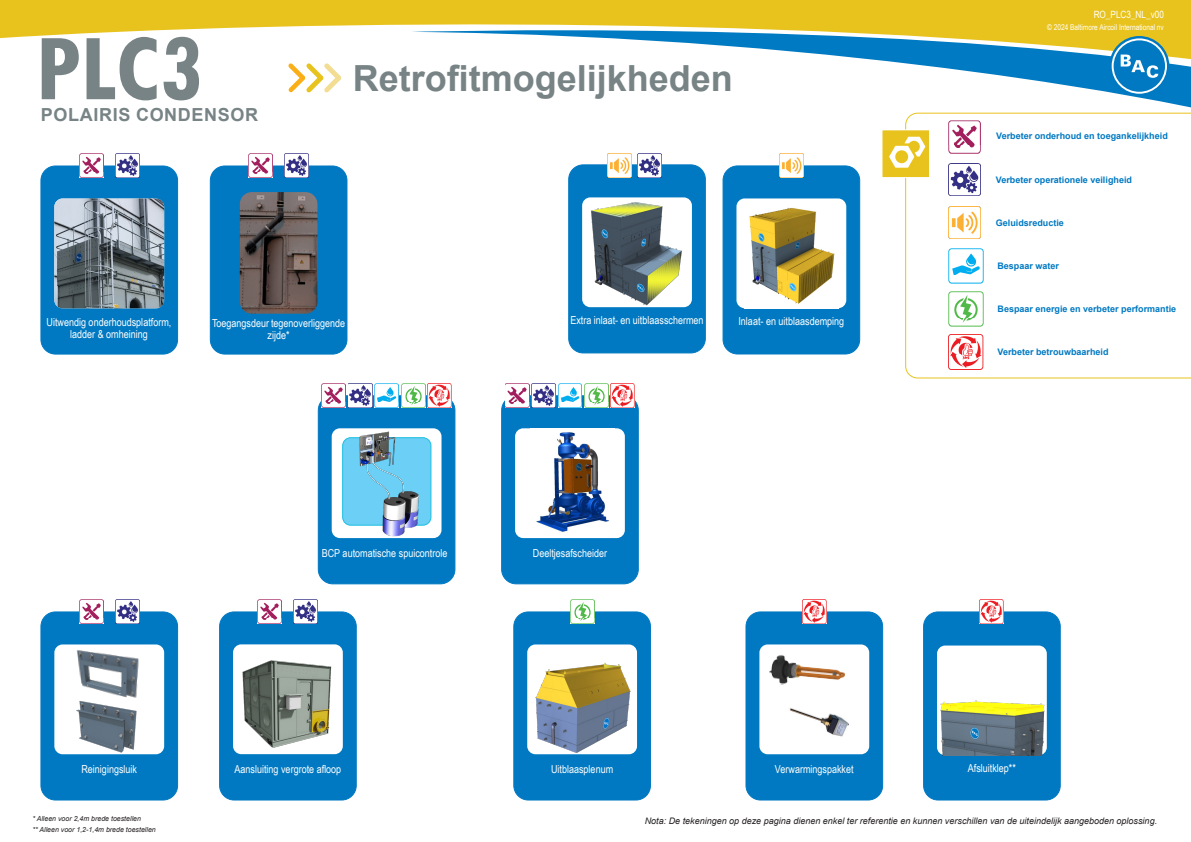
<style>
.page{position:relative;width:1191px;height:842px;background:#fff}
.page>*{position:absolute;margin:0;border:0;box-sizing:border-box;transform-origin:0 0}
.t1{font:700 condensed 100px "Tw Cen";color:#778385}
.Arial_-_Retrofit_titel{font:700 36px "Arial";color:#778385}
.t2{font:700 18px "Arial";letter-spacing:.035em;color:#778385}
.Arial_-_blue_boxes_text{font:11px/12px "Arial Narrow";color:#fff;text-align:center}
.Arial_-_Name_bulletin_Top_Right{font:10px "Arial Narrow";color:#fff}
.Arial_-_Retrofit_Legend_text{font:700 9px "Arial";color:#0079c2}
.Arial_-_Note{font:italic 9px "Arial";color:#231f20}
.Arial_-_Copyright{font:8px "Arial Narrow";color:#fff}
.Arial_-_Note-2{font:italic 7px "Arial";color:#231f20}
</style>
<div class="page">
<svg style="left:0;top:0;width:1191px;height:39px;background:#eaca39"></svg>
<svg style="left:411px;top:19px;width:780px;height:89px"></svg>
<div style="left:1109px;top:36px;width:60px;height:60px;background:#0079c2;border-radius:50%"></div>
<svg style="left:1111px;top:38px;width:56px;height:56px"></svg>
<div style="left:1113px;top:40px;width:52px;height:52px;background:#0079c2;border-radius:50%"></div>
<svg style="left:1120px;top:55px;width:38px;height:23px"></svg>
<svg style="left:1159px;top:89px;width:6px;height:6px"></svg>
<svg style="left:288px;top:63px;width:53px;height:30px"></svg>
<div style="left:318px;top:396px;width:137px;height:188px;background:#0079c2;border-radius:15px"></div>
<div style="left:318px;top:395px;width:137px;height:189px;border:1px solid #0079c2;border-radius:15px"></div>
<div style="left:332px;top:428px;width:109px;height:110px;background:#fff;border-radius:8px"></div>
<div style="left:343px;top:438px;width:88px;height:87px;background:#6bcff6;border-radius:8px"></div>
<div style="left:342px;top:437px;width:89px;height:88px;border:1px solid #1cbfdf;border-radius:8px"></div>
<img style="left:353px;top:431px;width:75px;height:106px">
<img style="left:401px;top:384px;width:24px;height:23px">
<img style="left:322px;top:383px;width:24px;height:24px">
<img style="left:348px;top:383px;width:24px;height:24px">
<img style="left:375px;top:384px;width:23px;height:23px">
<img style="left:427px;top:383px;width:24px;height:24px">
<div style="left:501px;top:396px;width:137px;height:188px;background:#0079c2;border-radius:15px"></div>
<div style="left:501px;top:395px;width:137px;height:189px;border:1px solid #0079c2;border-radius:15px"></div>
<div style="left:515px;top:428px;width:110px;height:110px;background:#fff;border-radius:8px"></div>
<img style="left:535px;top:432px;width:75px;height:100px">
<img style="left:584px;top:384px;width:24px;height:23px">
<img style="left:505px;top:383px;width:24px;height:24px">
<img style="left:531px;top:383px;width:24px;height:24px">
<img style="left:558px;top:384px;width:24px;height:23px">
<img style="left:611px;top:383px;width:24px;height:24px">
<div style="left:41px;top:166px;width:137px;height:188px;background:#0079c2;border-radius:15px"></div>
<div style="left:41px;top:166px;width:137px;height:188px;border:1px solid #0079c2;border-radius:15px"></div>
<img style="left:54px;top:199px;width:110px;height:109px">
<img style="left:79px;top:154px;width:24px;height:24px">
<img style="left:115px;top:154px;width:24px;height:24px">
<div style="left:746px;top:612px;width:136px;height:188px;background:#0079c2;border-radius:15px"></div>
<div style="left:745px;top:612px;width:138px;height:188px;border:1px solid #0079c2;border-radius:15px"></div>
<div style="left:759px;top:644px;width:110px;height:110px;background:#fff;border-radius:8px"></div>
<img style="left:769px;top:655px;width:76px;height:30px">
<img style="left:789px;top:708px;width:60px;height:29px">
<img style="left:802px;top:600px;width:24px;height:24px">
<div style="left:41px;top:612px;width:137px;height:188px;background:#0079c2;border-radius:15px"></div>
<div style="left:41px;top:612px;width:137px;height:188px;border:1px solid #0079c2;border-radius:15px"></div>
<img style="left:79px;top:600px;width:24px;height:24px">
<img style="left:115px;top:600px;width:24px;height:24px">
<div style="left:54px;top:644px;width:110px;height:110px;background:#fff;border-radius:8px"></div>
<img style="left:77px;top:704px;width:65px;height:51px">
<img style="left:74px;top:644px;width:70px;height:60px">
<svg style="left:905px;top:113px;width:286px;height:265px"></svg>
<div style="left:883px;top:131px;width:45px;height:46px;background:#e8c31d"></div>
<svg style="left:889px;top:137px;width:36px;height:31px"></svg>
<div style="left:881px;top:129px;width:49px;height:49px;border:1px solid #fff"></div>
<img style="left:948px;top:334px;width:35px;height:35px">
<img style="left:948px;top:291px;width:35px;height:36px">
<img style="left:948px;top:248px;width:35px;height:35px">
<img style="left:948px;top:207px;width:32px;height:32px">
<img style="left:948px;top:164px;width:32px;height:32px">
<img style="left:948px;top:120px;width:33px;height:33px">
<div style="left:210px;top:166px;width:137px;height:188px;background:#0079c2;border-radius:15px"></div>
<div style="left:210px;top:166px;width:137px;height:188px;border:1px solid #0079c2;border-radius:15px"></div>
<img style="left:249px;top:154px;width:24px;height:24px">
<img style="left:284px;top:154px;width:24px;height:24px">
<div style="left:514px;top:612px;width:136px;height:188px;background:#0079c2;border-radius:15px"></div>
<div style="left:513px;top:612px;width:138px;height:188px;border:1px solid #0079c2;border-radius:15px"></div>
<div style="left:527px;top:644px;width:110px;height:110px;background:#fff;border-radius:8px"></div>
<img style="left:570px;top:600px;width:24px;height:24px">
<img style="left:529px;top:662px;width:106px;height:93px">
<div style="left:220px;top:612px;width:136px;height:188px;background:#0079c2;border-radius:15px"></div>
<div style="left:219px;top:612px;width:137px;height:188px;border:1px solid #0079c2;border-radius:15px"></div>
<img style="left:258px;top:600px;width:24px;height:24px">
<img style="left:294px;top:600px;width:24px;height:24px">
<div style="left:233px;top:644px;width:110px;height:110px;background:#fff;border-radius:8px"></div>
<img style="left:242px;top:660px;width:90px;height:88px">
<div style="left:569px;top:165px;width:136px;height:188px;background:#0079c2;border-radius:15px"></div>
<div style="left:568px;top:165px;width:137px;height:188px;border:1px solid #0079c2;border-radius:15px"></div>
<div style="left:582px;top:197px;width:110px;height:110px;background:#fff;border-radius:8px"></div>
<img style="left:587px;top:197px;width:99px;height:111px">
<img style="left:607px;top:154px;width:24px;height:24px">
<img style="left:637px;top:154px;width:24px;height:24px">
<div style="left:723px;top:166px;width:136px;height:188px;background:#0079c2;border-radius:15px"></div>
<div style="left:722px;top:166px;width:138px;height:188px;border:1px solid #0079c2;border-radius:15px"></div>
<div style="left:736px;top:198px;width:110px;height:110px;background:#fff;border-radius:8px"></div>
<img style="left:779px;top:154px;width:24px;height:24px">
<img style="left:749px;top:207px;width:86px;height:97px">
<div style="left:923px;top:612px;width:137px;height:188px;background:#0079c2;border-radius:15px"></div>
<div style="left:923px;top:612px;width:137px;height:188px;border:1px solid #0079c2;border-radius:15px"></div>
<div style="left:937px;top:645px;width:109px;height:110px;background:#fff;border-radius:8px"></div>
<img style="left:980px;top:600px;width:24px;height:24px">
<img style="left:937px;top:685px;width:110px;height:70px">
<img style="left:240px;top:192px;width:77px;height:122px">
<p class="t1" style="left:35px;top:8px;width:169px">PLC3</p>
<p class="t2" style="left:41px;top:102px;width:219px">POLAIRIS CONDENSOR</p>
<p class="Arial_-_Retrofit_titel" style="left:353px;top:53px;width:382px">Retrofitmogelijkheden</p>
<p class="Arial_-_blue_boxes_text" style="left:47px;top:315px;width:126px">Uitwendig onderhoudsplatform, ladder &amp; omheining</p>
<p class="Arial_-_blue_boxes_text" style="left:212px;top:317px;width:135px">Toegangsdeur tegenoverliggende zijde*</p>
<p class="Arial_-_blue_boxes_text" style="left:570px;top:314px;width:135px">Extra inlaat- en uitblaasschermen</p>
<p class="Arial_-_blue_boxes_text" style="left:738px;top:315px;width:107px">Inlaat- en uitblaasdemping</p>
<p class="Arial_-_blue_boxes_text" style="left:585px;top:315px;width:107px">Inlaat- en uitblaasdemping</p>
<p class="Arial_-_blue_boxes_text" style="left:322px;top:547px;width:127px">BCP automatische spuicontrole</p>
<p class="Arial_-_blue_boxes_text" style="left:533px;top:547px;width:76px">Deeltjesafscheider</p>
<p class="Arial_-_blue_boxes_text" style="left:551px;top:762px;width:64px">Uitblaasplenum</p>
<p class="Arial_-_blue_boxes_text" style="left:234px;top:763px;width:108px">Aansluiting vergrote afloop</p>
<p class="Arial_-_blue_boxes_text" style="left:81px;top:763px;width:57px">Reinigingsluik</p>
<p class="Arial_-_blue_boxes_text" style="left:775px;top:763px;width:80px">Verwarmingspakket</p>
<p class="Arial_-_Name_bulletin_Top_Right" style="left:1093px;top:7px;width:72px">RO_PLC3_NL_v00</p>
<p class="Arial_-_Copyright" style="left:1047px;top:21px;width:118px">© 2024 Baltimore Aircoil International nv</p>
<p class="Arial_-_Retrofit_Legend_text" style="left:996px;top:130px;width:173px">Verbeter onderhoud en toegankelijkheid</p>
<p class="Arial_-_Retrofit_Legend_text" style="left:996px;top:173px;width:138px">Verbeter operationele veiligheid</p>
<p class="Arial_-_Retrofit_Legend_text" style="left:996px;top:216px;width:70px">Geluidsreductie</p>
<p class="Arial_-_Retrofit_Legend_text" style="left:997px;top:260px;width:63px">Bespaar water</p>
<p class="Arial_-_Retrofit_Legend_text" style="left:997px;top:303px;width:180px">Bespaar energie en verbeter performantie</p>
<p class="Arial_-_Retrofit_Legend_text" style="left:997px;top:346px;width:113px">Verbeter betrouwbaarheid</p>
<p class="Arial_-_blue_boxes_text" style="left:967px;top:762px;width:50px">Afsluitklep**</p>
<p class="Arial_-_Note-2" style="left:32px;top:814px;width:110px">* Alleen voor 2,4m brede toestellen</p>
<p class="Arial_-_Note-2" style="left:32px;top:825px;width:125px">** Alleen voor 1,2-1,4m brede toestellen</p>
<p class="Arial_-_Note" style="left:644px;top:815px;width:514px">Nota: De tekeningen op deze pagina dienen enkel ter referentie en kunnen verschillen van de uiteindelijk aangeboden oplossing.</p>
</div>
